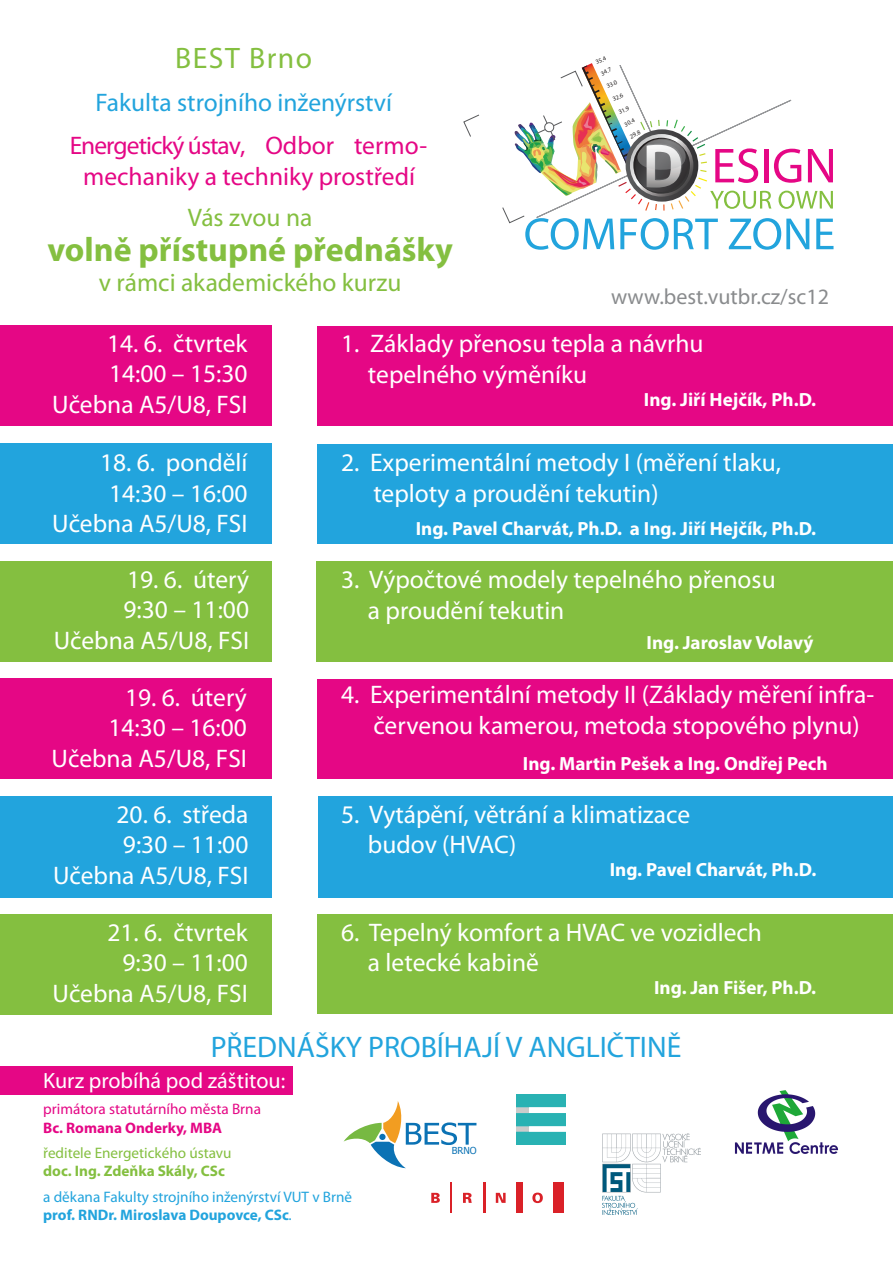
<style>
.page{position:relative;width:893px;height:1263px;background:#fff}
.page>*{position:absolute;margin:0;border:0;box-sizing:border-box;transform-origin:0 0}
.t1{font:700 33.9px "Myriad Pro";color:#84bf40}
.t2{font:29.85px "Myriad Pro";color:#22a4dd}
.t3{font:29.7px "Myriad Pro";letter-spacing:.05em;color:#84bf40}
.t4{font:25.5px/30.6px "Myriad Pro";color:#fff}
.t5{font:25.5px/30.6px "Myriad Pro";color:#e50785;text-align:center}
.t6{font:25.5px "Myriad Pro";color:#84bf40}
.t7{font:25.5px "Myriad Pro";color:#22a4dd}
.t8{font:22.05px "Myriad Pro";color:#fff}
.t9{font:22.05px "Myriad Pro";color:#898b8d}
.t10{font:700 19.05px "Myriad Pro";color:#fff}
.t11{font:15.15px/18.3px "Myriad Pro";color:#22a4dd}
.t12{font:15.15px "Myriad Pro";color:#e50785}
.t13{font:15.15px "Myriad Pro";color:#84bf40}
.t14{font:700 15.15px "Myriad Pro";color:#84bf40}
.t15{font:700 15.15px "Myriad Pro";color:#e50785}
.t16{font:9.6px "Tahoma";color:#0b72b4}
.t17{font:6.3px/13.4px "Myriad Pro";color:#211e1e}
.s1{font-weight:700}
.s2{font-weight:700;font-size:10.2px}
</style>
<div class="page">
<div style="left:0;top:1066px;width:292px;height:28px;background:#e50785"></div>
<div style="left:0;top:443px;width:272px;height:101px;background:#22a4dd"></div>
<div style="left:317px;top:444px;width:576px;height:100px;background:#22a4dd"></div>
<div style="left:0;top:678px;width:272px;height:101px;background:#e50785"></div>
<div style="left:317px;top:679px;width:576px;height:100px;background:#e50785"></div>
<div style="left:0;top:914px;width:272px;height:100px;background:#84bf40"></div>
<div style="left:317px;top:914px;width:576px;height:100px;background:#84bf40"></div>
<svg style="left:463px;top:114px;width:16px;height:23px"></svg>
<svg style="left:502px;top:63px;width:331px;height:187px"></svg>
<div style="left:0;top:326px;width:272px;height:100px;background:#e50785"></div>
<div style="left:0;top:561px;width:272px;height:101px;background:#84bf40"></div>
<div style="left:0;top:796px;width:272px;height:101px;background:#22a4dd"></div>
<div style="left:317px;top:326px;width:576px;height:100px;background:#e50785"></div>
<div style="left:316px;top:561px;width:577px;height:101px;background:#84bf40"></div>
<div style="left:319px;top:796px;width:574px;height:102px;background:#22a4dd"></div>
<svg style="left:344px;top:1101px;width:132px;height:67px"></svg>
<div style="left:379px;top:1134px;width:7px;height:6px;background:#0b72b4;border-radius:50%"></div>
<img style="left:516px;top:1095px;width:50px;height:49px">
<img style="left:603px;top:1133px;width:97px;height:81px">
<img style="left:734px;top:1090px;width:105px;height:64px">
<hr style="left:451px;top:1182px;width:1px;height:31px;background:#da2128">
<hr style="left:483px;top:1182px;width:2px;height:31px;background:#da2128">
<div style="left:516px;top:1182px;width:6px;height:31px;background:#da2128"></div>
<div style="left:553px;top:1182px;width:10px;height:31px;background:#da2128"></div>
<svg style="left:532px;top:1192px;width:11px;height:11px"></svg>
<svg style="left:496px;top:1193px;width:10px;height:10px"></svg>
<svg style="left:463px;top:1193px;width:9px;height:10px"></svg>
<svg style="left:431px;top:1193px;width:9px;height:10px"></svg>
<p class="t3" style="left:175px;top:39px;width:138px">BEST Brno</p>
<p class="t7" style="left:95px;top:87px;width:298px">Fakulta strojního inženýrství</p>
<p class="t5" style="left:70px;top:130px;width:359px">Energetický ústav, Odbor termo&shy;mechaniky a techniky prostředí</p>
<p class="t6" style="left:188px;top:202px;width:126px">Vás zvou na</p>
<h1 class="t1" style="left:47px;top:227px;width:407px">volně přístupné přednášky</h1>
<p class="t6" style="left:99px;top:267px;width:304px">v rámci akademického kurzu</p>
<p class="t17" style="left:593px;top:57px;width:13px;line-height:12.3px;rotate:-25deg">35.4<br>34.7</p>
<p class="t17" style="left:604px;top:80px;width:12px;rotate:-25deg">33.0</p>
<p class="t17" style="left:610px;top:93px;width:12px;rotate:-25deg">32.6</p>
<p class="t17" style="left:616px;top:106px;width:13px;text-align:justify;rotate:-25deg">31.9<br>30.4<br>29.8</p>
<p class="t9" style="left:611px;top:283px;width:219px">www.best.vutbr.cz/sc12</p>
<p class="t4" style="left:52px;top:328px;width:197px;text-align:right">14. 6. čtvrtek<br>14:00 – 15:30<br>Učebna A5/U8, FSI</p>
<p class="t4" style="left:52px;top:447px;width:197px;text-align:right">18. 6. pondělí<br>14:30 – 16:00<br>Učebna A5/U8, FSI</p>
<p class="t4" style="left:54px;top:563px;width:197px;text-align:right">19. 6. úterý<br>9:30 – 11:00<br>Učebna A5/U8, FSI</p>
<p class="t4" style="left:52px;top:681px;width:197px;text-align:right">19. 6. úterý<br>14:30 – 16:00<br>Učebna A5/U8, FSI</p>
<p class="t4" style="left:53px;top:799px;width:197px;text-align:right">20. 6. středa<br>9:30 – 11:00<br>Učebna A5/U8, FSI</p>
<p class="t4" style="left:53px;top:916px;width:197px;text-align:right">21. 6. čtvrtek<br>9:30 – 11:00<br>Učebna A5/U8, FSI</p>
<p class="t4" style="left:368px;top:328px;width:337px;text-indent:-27px">1. Základy přenosu tepla a návrhu tepelného výměníku</p>
<p class="t10" style="left:644px;top:387px;width:174px">Ing. Jiří Hejčík, Ph.D.</p>
<p class="t4" style="left:373px;top:447px;width:409px;text-indent:-32px">2. Experimentální metody I (měření tlaku, teploty a proudění tekutin)</p>
<p class="t10" style="left:416px;top:516px;width:402px">Ing. Pavel Charvát, Ph.D. a Ing. Jiří Hejčík, Ph.D.</p>
<p class="t4" style="left:368px;top:564px;width:409px;text-indent:-27px">3. Výpočtové modely tepelného přenosu a proudění tekutin</p>
<p class="t10" style="left:646px;top:630px;width:168px">Ing. Jaroslav Volavý</p>
<p class="t4" style="left:373px;top:679px;width:502px;text-indent:-32px">4. Experimentální metody II (Základy měření infra&shy;červenou kamerou, metoda stopového plynu)</p>
<p class="t10" style="left:523px;top:751px;width:306px">Ing. Martin Pešek a Ing. Ondřej Pech</p>
<p class="t4" style="left:368px;top:799px;width:324px;text-indent:-27px">5. Vytápění, větrání a klimatizace budov (HVAC)</p>
<p class="t10" style="left:610px;top:857px;width:208px">Ing. Pavel Charvát, Ph.D.</p>
<p class="t4" style="left:368px;top:916px;width:396px;text-indent:-27px">6. Tepelný komfort a HVAC ve vozidlech a letecké kabině</p>
<p class="t10" style="left:654px;top:975px;width:164px">Ing. Jan Fišer, Ph.D.</p>
<p class="t2" style="left:211px;top:1028px;width:472px">PŘEDNÁŠKY PROBÍHAJÍ V ANGLIČTINĚ</p>
<p class="t8" style="left:43px;top:1067px;width:244px">Kurz probíhá pod záštitou:</p>
<p class="t12" style="left:43px;top:1100px;width:219px">primátora statutárního města Brna</p>
<p class="t15" style="left:43px;top:1117px;width:181px">Bc. Romana Onderky, MBA</p>
<p class="t13" style="left:43px;top:1144px;width:190px">ředitele Energetického ústavu</p>
<p class="t14" style="left:43px;top:1161px;width:183px">doc. Ing. Zdeňka Skály, CSc</p>
<p class="t11" style="left:43px;top:1187px;width:311px">a děkana Fakulty strojního inženýrství VUT v Brně <span class="s1">prof. RNDr. Miroslava Doupovce, CSc</span><span class="s2">.</span></p>
<p class="t16" style="left:452px;top:1144px;width:26px">BRNO</p>
</div>
